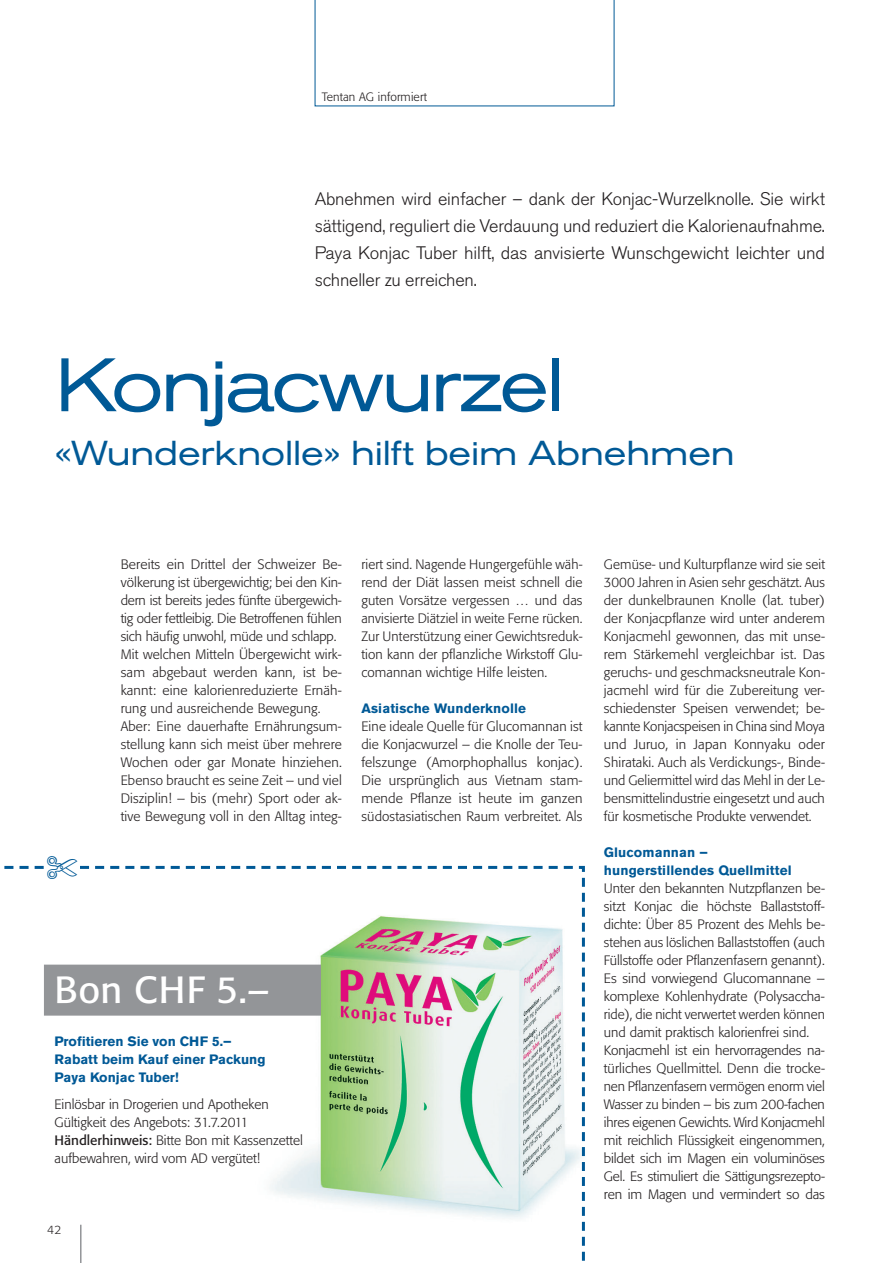
<style>
.page{position:relative;width:893px;height:1263px;background:#fff}
.page>*{position:absolute;margin:0;border:0;box-sizing:border-box;transform-origin:0 0}
.Titel_PR_x04{font:expanded 74.85px "Akzidenz Grotesk Pro";letter-spacing:-.04em;color:#005996;scale:.96 1}
.t1{font:37.5px "Formata Pro";letter-spacing:.02em;color:#fff}
.Untertitel_PR_x05{font:expanded 34.35px "Akzidenz Grotesk Pro";letter-spacing:-.005em;color:#005996;scale:.96 1}
.Lead_x06{font:300 18px/27px "Akzidenz Grotesk Pro";letter-spacing:-.01em;color:#231f20;text-align:justify}
.Grundtext_x08{font:300 13.5px/18px "Formata Pro";letter-spacing:.01em;color:#231f20;text-align:justify}
.Grundtext_Kasten_x22{font:300 13.5px/18px "Formata Pro";color:#231f20}
.Zwischentitel_Interv{font:700 13.5px/18px "Akzidenz Grotesk Pro";color:#005996}
.Zwischentitel_x09{font:700 13.5px/18px "Akzidenz Grotesk Pro";letter-spacing:.01em;color:#005996}
.Kopfzeile_PR{font:300 12px "Formata Pro";letter-spacing:.01em;color:#231f20}
.Pagina_links{font:300 12px "Formata Pro";color:#231f20}
.s1{font-weight:400}
</style>
<div class="page">
<svg style="left:314px;top:0;width:301px;height:107px"></svg>
<svg style="left:44px;top:865px;width:541px;height:398px"></svg>
<div style="left:46px;top:855px;width:33px;height:31px;background:#fff"></div>
<img style="left:321px;top:917px;width:242px;height:168px">
<svg style="left:4px;top:865px;width:569px;height:14px"></svg>
<p class="Kopfzeile_PR" style="left:322px;top:89px;width:107px">Tentan AG informiert</p>
<p class="Lead_x06" style="left:315px;top:185px;width:512px">Abnehmen wird einfacher – dank der Konjac-Wurzelknolle. Sie wirkt sättigend, reguliert die Verdauung und reduziert die Kalorienaufnahme.<br>Paya Konjac Tuber hilft, das anvisierte Wunschgewicht leichter und schneller zu erreichen.</p>
<p class="Titel_PR_x04" style="left:55px;top:336px;width:532px">Konjacwurzel</p>
<p class="Untertitel_PR_x05" style="left:55px;top:431px;width:709px">«Wunderknolle» hilft beim Abnehmen</p>
<p class="Grundtext_x08" style="left:121px;top:555px;width:223px">Bereits ein Drittel der Schweizer Be&shy;völkerung ist übergewichtig; bei den Kin&shy;dern ist bereits jedes fünfte übergewich&shy;tig oder fettleibig. Die Betroffenen fühlen sich häufig unwohl, müde und schlapp.</p>
<p class="Grundtext_x08" style="left:121px;top:645px;width:223px">Mit welchen Mitteln Übergewicht wirk&shy;sam abgebaut werden kann, ist be&shy;kannt: eine kalorienreduzierte Ernäh&shy;rung und ausreichende Bewegung.</p>
<p class="Grundtext_x08" style="left:121px;top:717px;width:223px">Aber: Eine dauerhafte Ernährungsum&shy;stellung kann sich meist über mehrere Wochen oder gar Monate hinziehen.<br>Ebenso braucht es seine Zeit – und viel Disziplin! – bis (mehr) Sport oder ak&shy;tive Bewegung voll in den Alltag integ-</p>
<p class="Grundtext_x08" style="left:361px;top:555px;width:223px">riert sind. Nagende Hungergefühle wäh&shy;rend der Diät lassen meist schnell die guten Vorsätze vergessen … und das anvisierte Diätziel in weite Ferne rücken.<br>Zur Unterstützung einer Gewichtsreduk&shy;tion kann der pflanzliche Wirkstoff Glu&shy;comannan wichtige Hilfe leisten.</p>
<p class="Zwischentitel_x09" style="left:361px;top:699px;width:166px">Asiatische Wunderknolle</p>
<p class="Grundtext_x08" style="left:361px;top:717px;width:223px">Eine ideale Quelle für Glucomannan ist die Konjacwurzel – die Knolle der Teu&shy;felszunge (Amorphophallus konjac).<br>Die ursprünglich aus Vietnam stam&shy;mende Pflanze ist heute im ganzen südostasiatischen Raum verbreitet. Als</p>
<p class="t1" style="left:55px;top:965px;width:216px">Bon CHF 5.–</p>
<p class="Zwischentitel_Interv" style="left:55px;top:1032px;width:212px">Profitieren Sie von CHF 5.–<br>Rabatt beim Kauf einer Packung<br>Paya Konjac Tuber!</p>
<p class="Grundtext_Kasten_x22" style="left:55px;top:1095px;width:216px">Einlösbar in Drogerien und Apotheken<br>Gültigkeit des Angebots: 31.7.2011</p>
<p class="Grundtext_Kasten_x22" style="left:55px;top:1131px;width:250px"><span class="s1">Händlerhinweis:</span> Bitte Bon mit Kassenzettel aufbewahren, wird vom AD vergütet!</p>
<p class="Pagina_links" style="left:47px;top:1222px;width:16px">42</p>
<p class="Grundtext_x08" style="left:604px;top:555px;width:223px">Gemüse- und Kulturpflanze wird sie seit 3000 Jahren in Asien sehr geschätzt. Aus der dunkelbraunen Knolle (lat. tuber) der Konjacpflanze wird unter anderem Konjacmehl gewonnen, das mit unse&shy;rem Stärkemehl vergleichbar ist. Das geruchs- und geschmacksneutrale Kon&shy;jacmehl wird für die Zubereitung ver&shy;schiedenster Speisen verwendet; be&shy;kannte Konjacspeisen in China sind Moya und Juruo, in Japan Konnyaku oder Shirataki. Auch als Verdickungs-, Binde&shy;und Geliermittel wird das Mehl in der Le&shy;bensmittelindustrie eingesetzt und auch für kosmetische Produkte verwendet.</p>
<p class="Zwischentitel_x09" style="left:604px;top:843px;width:189px">Glucomannan – hungerstillendes Quellmittel</p>
<p class="Grundtext_x08" style="left:604px;top:879px;width:223px">Unter den bekannten Nutzpflanzen be&shy;sitzt Konjac die höchste Ballaststoff&shy;dichte: Über 85 Prozent des Mehls be&shy;stehen aus löslichen Ballaststoffen (auch Füllstoffe oder Pflanzenfasern genannt).<br>Es sind vorwiegend Glucomannane – komplexe Kohlenhydrate (Polysaccha&shy;ride), die nicht verwertet werden können und damit praktisch kalorienfrei sind.</p>
<p class="Grundtext_x08" style="left:604px;top:1041px;width:223px">Konjacmehl ist ein hervorragendes na&shy;türliches Quellmittel. Denn die trocke&shy;nen Pflanzenfasern vermögen enorm viel Wasser zu binden – bis zum 200-fachen ihres eigenen Gewichts. Wird Konjacmehl mit reichlich Flüssigkeit eingenommen, bildet sich im Magen ein voluminöses Gel. Es stimuliert die Sättigungsrezepto&shy;ren im Magen und vermindert so das</p>
</div>
